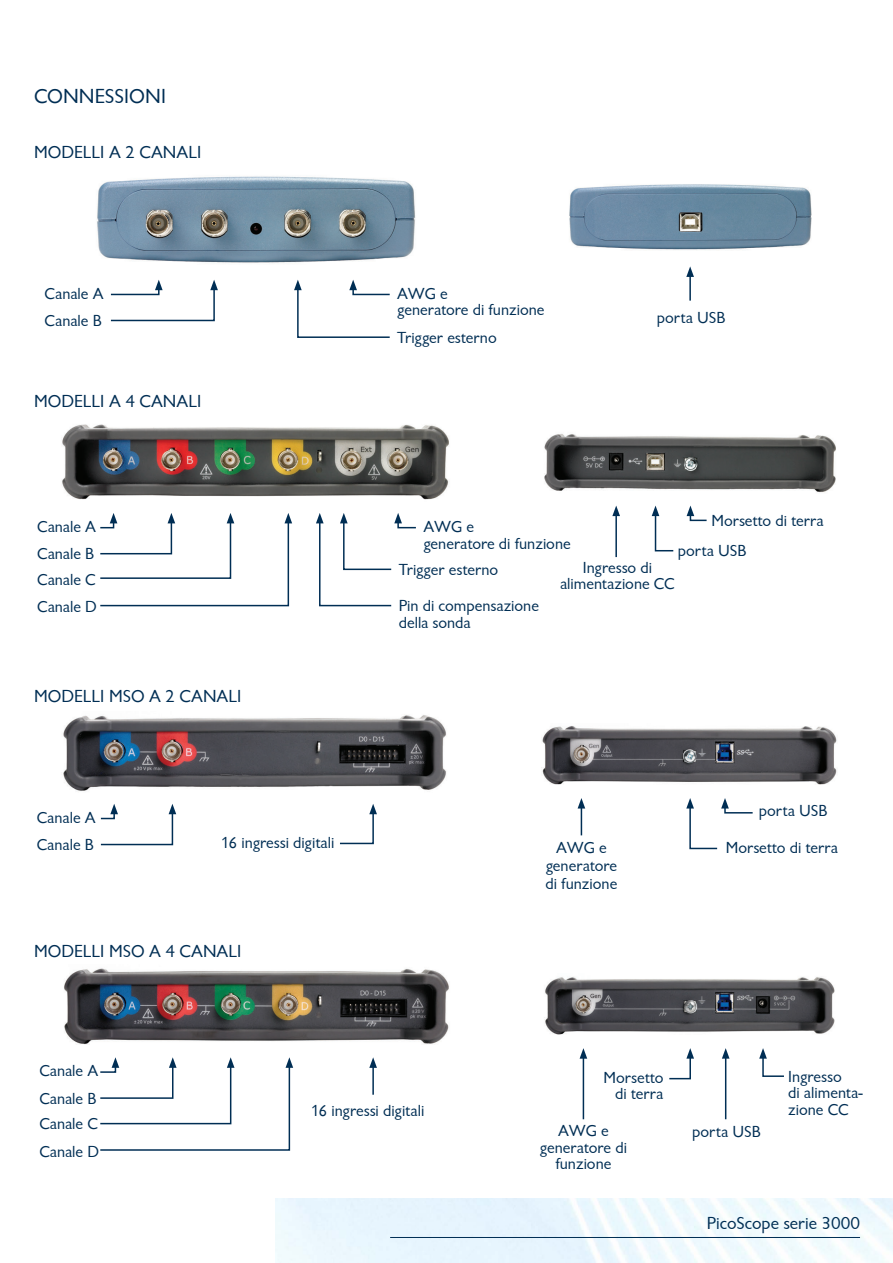
<style>
.page{position:relative;width:893px;height:1263px;background:#fff}
.page>*{position:absolute;margin:0;border:0;box-sizing:border-box;transform-origin:0 0}
.t1{font:21px "Chantilly";color:#002e54}
.t2{font:18px "Chantilly";color:#002e54}
.t3{font:16.5px/16.5px "Chantilly";color:#002e54}
</style>
<div class="page">
<hr style="left:390px;top:1237px;width:470px;height:1px;background:#002e54">
<svg style="left:110px;top:280px;width:108px;height:42px"></svg>
<svg style="left:294px;top:280px;width:96px;height:58px"></svg>
<hr style="left:689px;top:275px;width:2px;height:26px;background:#002e54">
<svg style="left:686px;top:266px;width:8px;height:11px"></svg>
<img style="left:97px;top:176px;width:319px;height:87px">
<img style="left:569px;top:184px;width:243px;height:66px">
<svg style="left:686px;top:798px;width:67px;height:52px"></svg>
<img style="left:63px;top:715px;width:384px;height:76px">
<svg style="left:100px;top:804px;width:76px;height:42px"></svg>
<svg style="left:340px;top:804px;width:37px;height:41px"></svg>
<img style="left:541px;top:726px;width:296px;height:59px">
<svg style="left:578px;top:798px;width:7px;height:37px"></svg>
<img style="left:64px;top:968px;width:385px;height:77px">
<svg style="left:100px;top:1057px;width:193px;height:94px"></svg>
<hr style="left:372px;top:1065px;width:2px;height:30px;background:#002e54">
<svg style="left:369px;top:1057px;width:8px;height:11px"></svg>
<img style="left:545px;top:977px;width:290px;height:58px">
<hr style="left:725px;top:1056px;width:1px;height:63px;background:#002e54">
<svg style="left:722px;top:1048px;width:7px;height:11px"></svg>
<hr style="left:583px;top:1056px;width:1px;height:63px;background:#002e54">
<svg style="left:580px;top:1048px;width:7px;height:11px"></svg>
<svg style="left:669px;top:1048px;width:25px;height:32px"></svg>
<svg style="left:759px;top:1048px;width:25px;height:29px"></svg>
<svg style="left:100px;top:513px;width:192px;height:94px"></svg>
<hr style="left:615px;top:514px;width:2px;height:43px;background:#002e54">
<svg style="left:612px;top:506px;width:8px;height:10px"></svg>
<img style="left:62px;top:424px;width:387px;height:76px">
<img style="left:544px;top:433px;width:292px;height:60px">
<svg style="left:652px;top:506px;width:22px;height:46px"></svg>
<svg style="left:687px;top:506px;width:20px;height:16px"></svg>
<svg style="left:316px;top:513px;width:100px;height:94px"></svg>
<p class="t1" style="left:34px;top:85px;width:133px">CONNESSIONI</p>
<p class="t2" style="left:34px;top:142px;width:169px">MODELLI A 2 CANALI</p>
<p class="t3" style="left:45px;top:285px;width:60px">Canale A</p>
<p class="t3" style="left:45px;top:313px;width:59px">Canale B</p>
<p class="t2" style="left:34px;top:391px;width:169px">MODELLI A 4 CANALI</p>
<p class="t3" style="left:37px;top:519px;width:60px">Canale A</p>
<p class="t3" style="left:37px;top:546px;width:59px">Canale B</p>
<p class="t3" style="left:37px;top:572px;width:60px">Canale C</p>
<p class="t3" style="left:37px;top:599px;width:61px">Canale D</p>
<p class="t2" style="left:34px;top:686px;width:209px">MODELLI MSO A 2 CANALI</p>
<p class="t3" style="left:37px;top:809px;width:60px">Canale A</p>
<p class="t3" style="left:37px;top:837px;width:59px">Canale B</p>
<p class="t3" style="left:221px;top:834px;width:115px">16 ingressi digitali</p>
<p class="t2" style="left:34px;top:941px;width:209px">MODELLI MSO A 4 CANALI</p>
<p class="t3" style="left:397px;top:285px;width:149px">AWG e<br>generatore di funzione</p>
<p class="t3" style="left:397px;top:330px;width:101px">Trigger esterno</p>
<p class="t3" style="left:657px;top:310px;width:70px">porta USB</p>
<p class="t3" style="left:711px;top:512px;width:114px">Morsetto di terra</p>
<p class="t3" style="left:423px;top:519px;width:149px">AWG e<br>generatore di funzione</p>
<p class="t3" style="left:560px;top:559px;width:116px;text-align:center">Ingresso di alimentazione CC</p>
<p class="t3" style="left:678px;top:542px;width:70px">porta USB</p>
<p class="t3" style="left:399px;top:561px;width:101px">Trigger esterno</p>
<p class="t3" style="left:399px;top:598px;width:142px">Pin di compensazione della sonda</p>
<p class="t3" style="left:759px;top:803px;width:70px">porta USB</p>
<p class="t3" style="left:556px;top:840px;width:52px">AWG e</p>
<p class="t3" style="left:726px;top:840px;width:114px">Morsetto di terra</p>
<p class="t3" style="left:545px;top:857px;width:73px;line-height:18px">generatore di funzione</p>
<p class="t3" style="left:39px;top:1063px;width:60px">Canale A</p>
<p class="t3" style="left:39px;top:1090px;width:59px">Canale B</p>
<p class="t3" style="left:39px;top:1116px;width:60px">Canale C</p>
<p class="t3" style="left:39px;top:1143px;width:61px">Canale D</p>
<p class="t3" style="left:311px;top:1102px;width:115px">16 ingressi digitali</p>
<p class="t3" style="left:603px;top:1069px;width:61px;text-align:right">Morsetto di terra</p>
<p class="t3" style="left:540px;top:1123px;width:89px;text-align:center">AWG e generatore di funzione</p>
<p class="t3" style="left:692px;top:1124px;width:70px">porta USB</p>
<p class="t3" style="left:788px;top:1068px;width:76px">Ingresso<br>di alimenta&shy;zione CC</p>
<p class="t2" style="left:707px;top:1213px;width:155px">PicoScope serie 3000</p>
</div>
